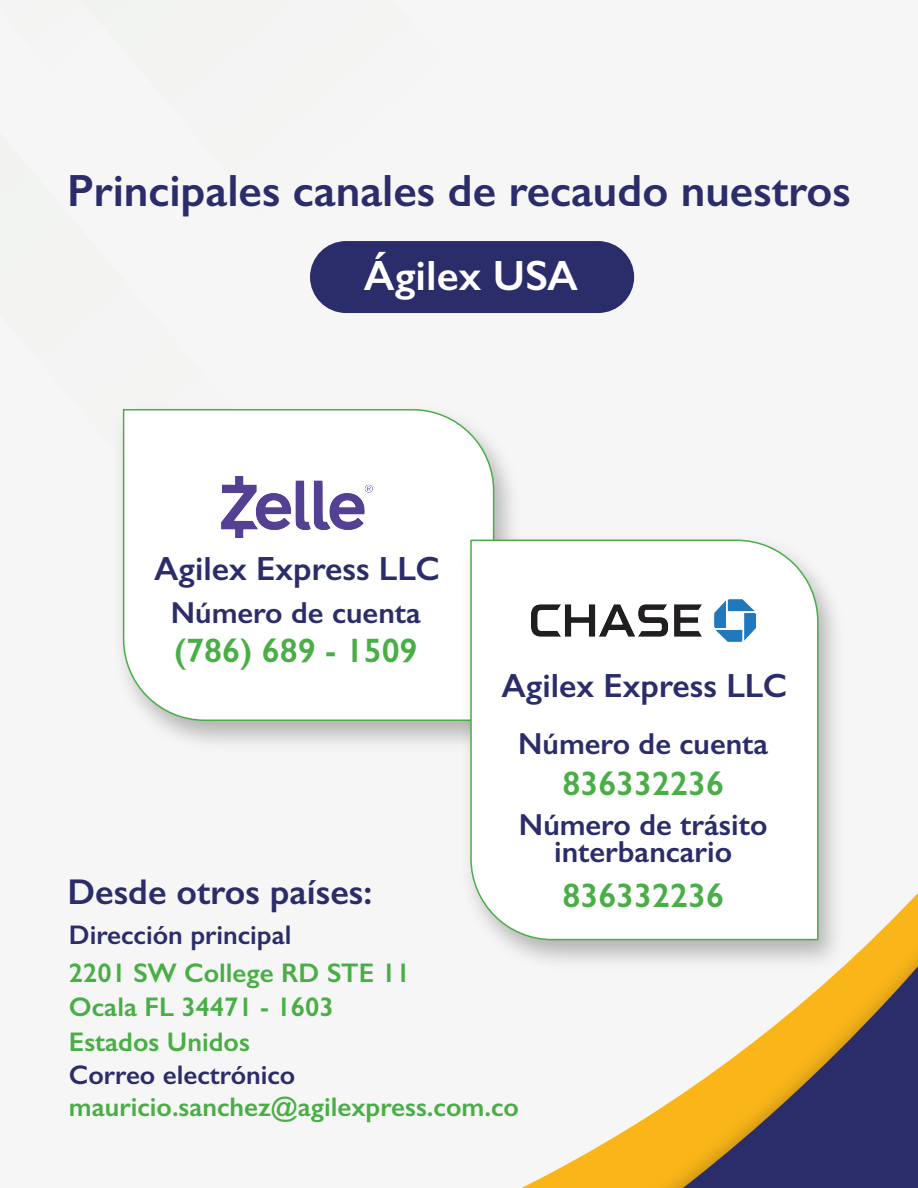
<style>
.page{position:relative;width:918px;height:1188px;background:#f6f6f6}
.page>*{position:absolute;margin:0;border:0;box-sizing:border-box;transform-origin:0 0}
.t1{font:600 45.3px "Gill Sans";color:#2b2d6a}
.t2{font:600 42.45px "Gill Sans";color:#fff}
.t3{font:600 36px "Gill Sans";color:#2b2d6a}
.t4{font:600 34.05px "Gill Sans";color:#48ae45}
.t5{font:600 33.6px "Gill Sans";color:#2b2d6a}
.t6{font:600 30.45px/27px "Gill Sans";color:#2b2d6a;text-align:center}
.t7{font:600 27px/34.5px "Gill Sans";color:#48ae45}
.t8{font:600 27px "Gill Sans";color:#2b2d6a}
</style>
<div class="page">
<svg style="left:521px;top:893px;width:397px;height:295px"></svg>
<div style="left:310px;top:241px;width:324px;height:72px;background:#2b2d6a;border-radius:36px"></div>
<div style="left:122px;top:408px;width:373px;height:314px;background:#fff"></div>
<img style="left:222px;top:476px;width:150px;height:62px">
<img style="left:453px;top:526px;width:400px;height:453px">
<div style="left:470px;top:539px;width:349px;height:402px;background:#fff"></div>
<img style="left:531px;top:600px;width:224px;height:42px">
<h1 class="t1" style="left:67px;top:164px;width:785px">Principales canales de recaudo nuestros</h1>
<h2 class="t2" style="left:364px;top:250px;width:216px">Ágilex USA</h2>
<p class="t5" style="left:154px;top:548px;width:287px">Agilex Express LLC</p>
<p class="t6" style="left:171px;top:599px;width:251px">Número de cuenta</p>
<p class="t4" style="left:174px;top:630px;width:245px">(786) 689 - 1509</p>
<h3 class="t3" style="left:67px;top:870px;width:306px">Desde otros países:</h3>
<p class="t8" style="left:69px;top:918px;width:224px">Dirección principal</p>
<p class="t7" style="left:69px;top:955px;width:343px">2201 SW College RD STE 11<br>Ocala FL 34471 - 1603</p>
<p class="t7" style="left:69px;top:1024px;width:183px">Estados Unidos</p>
<p class="t8" style="left:69px;top:1059px;width:228px">Correo electrónico</p>
<p class="t5" style="left:501px;top:665px;width:287px">Agilex Express LLC</p>
<p class="t6" style="left:518px;top:730px;width:251px">Número de cuenta</p>
<p class="t4" style="left:562px;top:763px;width:163px">836332236</p>
<p class="t6" style="left:519px;top:811px;width:250px">Número de trásito interbancario</p>
<p class="t4" style="left:562px;top:875px;width:163px">836332236</p>
<p class="t7" style="left:69px;top:1090px;width:451px">mauricio.sanchez@agilexpress.com.co</p>
</div>
